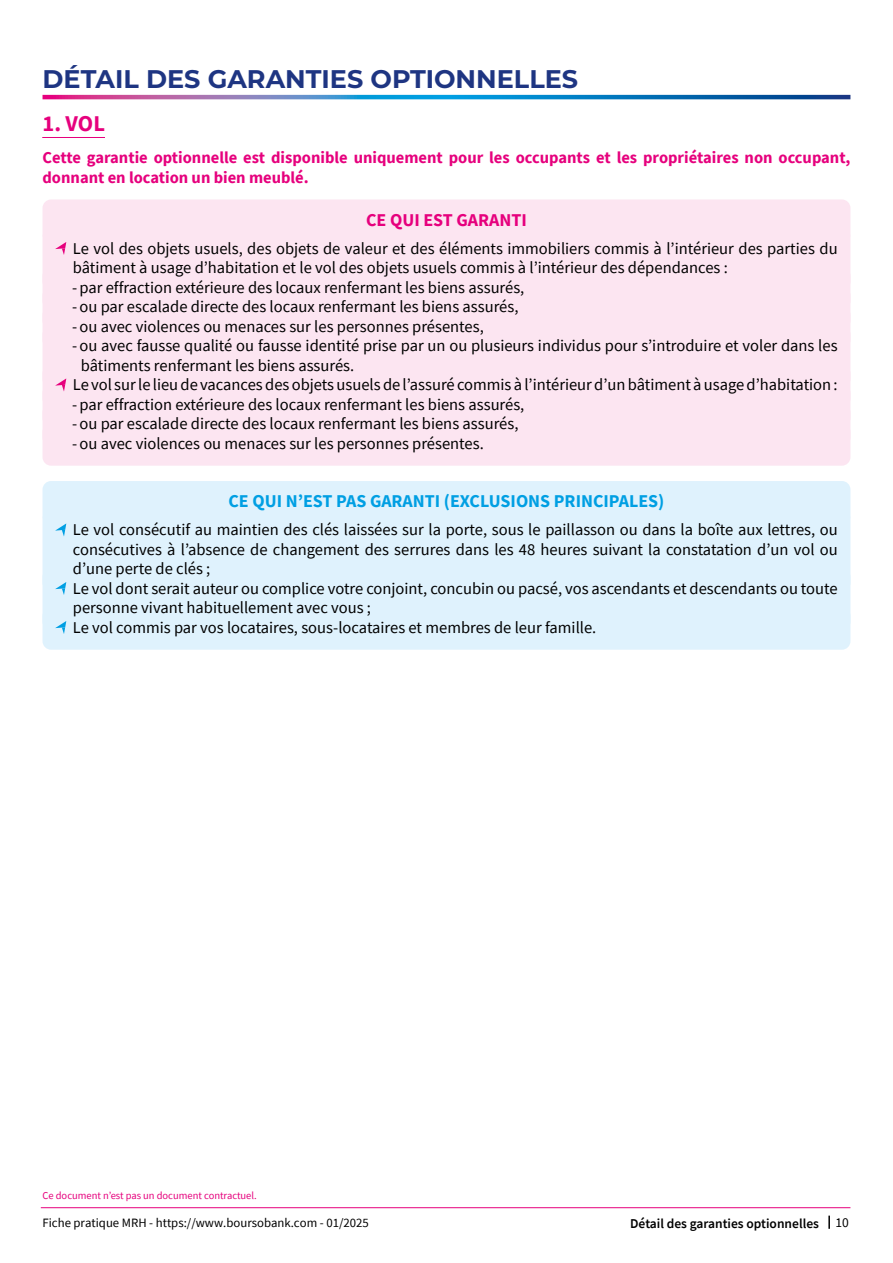
<style>
.page{position:relative;width:893px;height:1263px;background:#fff}
.page>*{position:absolute;margin:0;border:0;box-sizing:border-box;transform-origin:0 0}
.t1{font:700 25.5px "Montserrat";color:#1e3582}
.t2{font:700 22.5px "Source Sans Pro";color:#e6007d}
.t3{font:700 18px "Source Sans Pro";color:#009fe3}
.t4{font:700 18px "Source Sans Pro";color:#e6007d}
.t5{font:16.5px/19.5px "Source Sans Pro";color:#000}
.t6{font:700 16.5px/19.5px "Source Sans Pro";color:#e6007d}
.t7{font:600 13.5px "Source Sans Pro";color:#000}
.t8{font:13.5px "Source Sans Pro";color:#000}
.t9{font:12.75px "Source Sans Pro";color:#000}
.t10{font:10.5px "Source Sans Pro";color:#e6007d}
</style>
<div class="page">
<svg style="left:828px;top:1215px;width:2px;height:14px"></svg>
<hr style="left:41px;top:1207px;width:809px;height:1px;background:#e6007d">
<svg style="left:43px;top:95px;width:807px;height:4px;background:#3f70b6"></svg>
<hr style="left:42px;top:137px;width:63px;height:1px;background:#e6007d">
<div style="left:43px;top:199px;width:807px;height:44px;background:#fce5f1;border-radius:9px"></div>
<div style="left:43px;top:229px;width:807px;height:61px;background:#fce5f1;border-radius:9px"></div>
<div style="left:43px;top:268px;width:807px;height:42px;background:#fce5f1;border-radius:9px"></div>
<div style="left:43px;top:287px;width:807px;height:42px;background:#fce5f1;border-radius:9px"></div>
<div style="left:43px;top:307px;width:807px;height:42px;background:#fce5f1;border-radius:9px"></div>
<div style="left:43px;top:326px;width:807px;height:62px;background:#fce5f1;border-radius:9px"></div>
<div style="left:43px;top:365px;width:807px;height:42px;background:#fce5f1;border-radius:9px"></div>
<div style="left:43px;top:385px;width:807px;height:42px;background:#fce5f1;border-radius:9px"></div>
<div style="left:43px;top:404px;width:807px;height:42px;background:#fce5f1;border-radius:9px"></div>
<div style="left:43px;top:424px;width:807px;height:42px;background:#fce5f1;border-radius:9px"></div>
<div style="left:43px;top:481px;width:807px;height:43px;background:#dff2fd;border-radius:9px"></div>
<div style="left:43px;top:510px;width:807px;height:81px;background:#dff2fd;border-radius:9px"></div>
<div style="left:43px;top:569px;width:807px;height:61px;background:#dff2fd;border-radius:9px"></div>
<div style="left:43px;top:608px;width:807px;height:42px;background:#dff2fd;border-radius:9px"></div>
<svg style="left:55px;top:242px;width:11px;height:13px"></svg>
<svg style="left:55px;top:378px;width:11px;height:13px"></svg>
<svg style="left:55px;top:523px;width:11px;height:13px"></svg>
<svg style="left:55px;top:582px;width:11px;height:13px"></svg>
<svg style="left:55px;top:621px;width:11px;height:13px"></svg>
<h1 class="t1" style="left:43px;top:61px;width:537px">DÉTAIL DES GARANTIES OPTIONNELLES</h1>
<h2 class="t2" style="left:43px;top:108px;width:64px">1. VOL</h2>
<p class="t6" style="left:43px;top:148px;width:809px">Cette garantie optionnelle est disponible uniquement pour les occupants et les propriétaires non occupant, donnant en location un bien meublé.</p>
<p class="t4" style="left:366px;top:208px;width:162px">CE QUI EST GARANTI</p>
<p class="t5" style="left:73px;top:238px;width:766px">Le vol des objets usuels, des objets de valeur et des éléments immobiliers commis à l’intérieur des parties du bâtiment à usage d’habitation et le vol des objets usuels commis à l’intérieur des dépendances :</p>
<p class="t5" style="left:72px;top:277px;width:454px">- par effraction extérieure des locaux renfermant les biens assurés,</p>
<p class="t5" style="left:72px;top:297px;width:448px">- ou par escalade directe des locaux renfermant les biens assurés,</p>
<p class="t5" style="left:72px;top:316px;width:413px">- ou avec violences ou menaces sur les personnes présentes,</p>
<p class="t5" style="left:72px;top:336px;width:767px">-ou avec fausse qualité ou fausse identité prise par un ou plusieurs individus pour s’introduire et voler dans les</p>
<p class="t5" style="left:81px;top:355px;width:275px">bâtiments renfermant les biens assurés.</p>
<p class="t5" style="left:73px;top:375px;width:766px">Le vol sur le lieu de vacances des objets usuels de l’assuré commis à l’intérieur d’un bâtiment à usage d’habitation :</p>
<p class="t5" style="left:72px;top:394px;width:454px">- par effraction extérieure des locaux renfermant les biens assurés,</p>
<p class="t5" style="left:72px;top:414px;width:448px">- ou par escalade directe des locaux renfermant les biens assurés,</p>
<p class="t5" style="left:72px;top:433px;width:413px">- ou avec violences ou menaces sur les personnes présentes.</p>
<p class="t3" style="left:228px;top:489px;width:437px">CE QUI N’EST PAS GARANTI (EXCLUSIONS PRINCIPALES)</p>
<p class="t5" style="left:73px;top:520px;width:766px">Le vol consécutif au maintien des clés laissées sur la porte, sous le paillasson ou dans la boîte aux lettres, ou consécutives à l’absence de changement des serrures dans les 48 heures suivant la constatation d’un vol ou d’une perte de clés ;<br>Le vol dont serait auteur ou complice votre conjoint, concubin ou pacsé, vos ascendants et descendants ou toute personne vivant habituellement avec vous ;<br>Le vol commis par vos locataires, sous-locataires et membres de leur famille.</p>
<p class="t10" style="left:43px;top:1189px;width:216px">Ce document n’est pas un document contractuel.</p>
<p class="t7" style="left:630px;top:1214px;width:190px">Détail des garanties optionnelles</p>
<p class="t9" style="left:43px;top:1214px;width:328px">Fiche pratique MRH - https://www.boursobank.com - 01/2025</p>
<p class="t8" style="left:835px;top:1213px;width:15px">10</p>
</div>
